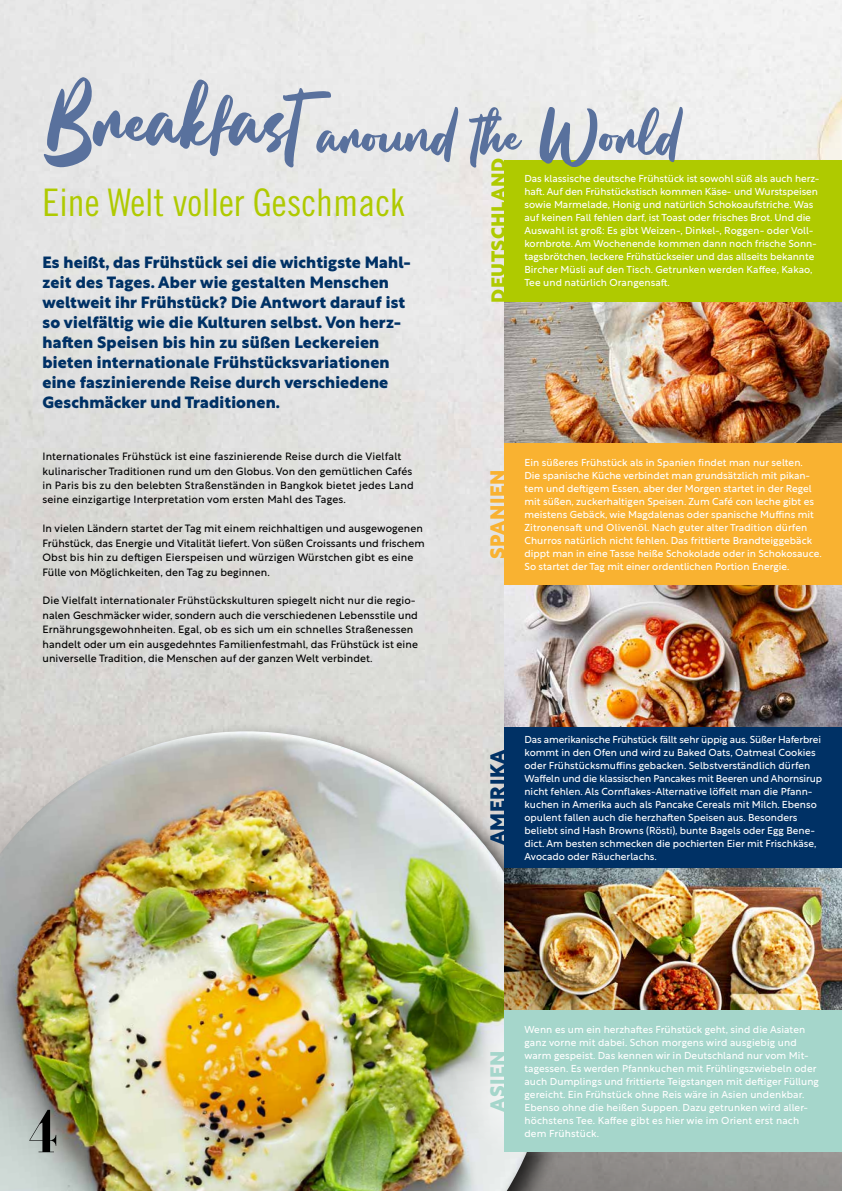
<style>
.page{position:relative;width:842px;height:1191px;background:#fff}
.page>*{position:absolute;margin:0;border:0;box-sizing:border-box;transform-origin:0 0}
.t1{font:88px "Beattingvile";letter-spacing:.005em;color:#59719d}
.t2{font:58.3px "Voor";color:#000}
.t3{font:38px "Trade Gothic LT Std Cn 18";color:#afca00}
.t4{font:800 20px "Rustica";letter-spacing:.03em;color:#f9b231}
.t5{font:800 20px "Rustica";letter-spacing:.03em;color:#003165}
.t6{font:800 20px "Rustica";color:#a5d6cb}
.t7{font:800 19px "Rustica";letter-spacing:.025em;color:#afca00}
.t8{font:800 16px/20px "Rustica";letter-spacing:.01em;color:#003165}
.t9{font:10.5px/14.4px "Rustica";letter-spacing:.005em;color:#000}
.t10{font:10px/13px "Rustica";color:#fff}
.s1{font-size:130px}
</style>
<div class="page">
<img style="left:0;top:0;width:842px;height:722px">
<svg style="left:580px;top:1152px;width:262px;height:39px;background:#908d8b"></svg>
<div style="left:0;top:722px;width:580px;height:469px;background:#000;opacity:.75"></div>
<img style="left:0;top:731px;width:556px;height:460px">
<svg style="left:451px;top:1006px;width:150px;height:151px;background:#d5dbd1"></svg>
<img style="left:505px;top:301px;width:337px;height:142px">
<img style="left:505px;top:585px;width:337px;height:142px">
<div style="left:505px;top:727px;width:337px;height:141px;background:#003165"></div>
<img style="left:505px;top:868px;width:337px;height:142px">
<div style="left:505px;top:1010px;width:337px;height:142px;background:#a5d6cb"></div>
<div style="left:505px;top:160px;width:337px;height:141px;background:#afca00"></div>
<div style="left:505px;top:443px;width:337px;height:142px;background:#f9b231"></div>
<h1 class="t1" style="left:43px;top:93px;width:639px"><span class="s1">Breakfast</span> around the World</h1>
<h3 class="t3" style="left:43px;top:180px;width:364px">Eine Welt voller Geschmack</h3>
<h3 class="t7" style="left:482px;top:303px;width:146px;rotate:-90deg">DEUTSCHLAND</h3>
<p class="t10" style="left:524px;top:171px;width:297px">Das klassische deutsche Frühstück ist sowohl süß als auch herz&shy;haft. Auf den Frühstückstisch kommen Käse- und Wurstspeisen sowie Marmelade, Honig und natürlich Schokoaufstriche. Was auf keinen Fall fehlen darf, ist Toast oder frisches Brot. Und die Auswahl ist groß: Es gibt Weizen-, Dinkel-, Roggen- oder Voll&shy;kornbrote. Am Wochenende kommen dann noch frische Sonn&shy;tagsbrötchen, leckere Frühstückseier und das allseits bekannte Bircher Müsli auf den Tisch. Getrunken werden Kaffee, Kakao, Tee und natürlich Orangensaft.</p>
<p class="t8" style="left:43px;top:251px;width:370px">Es heißt, das Frühstück sei die wichtigste Mahl&shy;zeit des Tages. Aber wie gestalten Menschen weltweit ihr Frühstück? Die Antwort darauf ist so vielfältig wie die Kulturen selbst. Von herz&shy;haften Speisen bis hin zu süßen Leckereien bieten internationale Frühstücksvariationen eine faszinierende Reise durch verschiedene Geschmäcker und Traditionen.</p>
<p class="t9" style="left:43px;top:448px;width:373px">Internationales Frühstück ist eine faszinierende Reise durch die Vielfalt kulinarischer Traditionen rund um den Globus. Von den gemütlichen Cafés in Paris bis zu den belebten Straßenständen in Bangkok bietet jedes Land seine einzigartige Interpretation vom ersten Mahl des Tages.</p>
<p class="t9" style="left:43px;top:520px;width:384px">In vielen Ländern startet der Tag mit einem reichhaltigen und ausgewogenen Frühstück, das Energie und Vitalität liefert. Von süßen Croissants und frischem Obst bis hin zu deftigen Eierspeisen und würzigen Würstchen gibt es eine Fülle von Möglichkeiten, den Tag zu beginnen.</p>
<p class="t9" style="left:43px;top:592px;width:377px">Die Vielfalt internationaler Frühstückskulturen spiegelt nicht nur die regio&shy;nalen Geschmäcker wider, sondern auch die verschiedenen Lebensstile und Ernährungsgewohnheiten. Egal, ob es sich um ein schnelles Straßenessen handelt oder um ein ausgedehntes Familienfestmahl, das Frühstück ist eine universelle Tradition, die Menschen auf der ganzen Welt verbindet.</p>
<h2 class="t2" style="left:29px;top:1098px;width:30px">4</h2>
<h3 class="t4" style="left:480px;top:559px;width:91px;rotate:-90deg">SPANIEN</h3>
<p class="t10" style="left:524px;top:454px;width:299px">Ein süßeres Frühstück als in Spanien findet man nur selten.<br>Die spanische Küche verbindet man grundsätzlich mit pikan&shy;tem und deftigem Essen, aber der Morgen startet in der Regel mit süßen, zuckerhaltigen Speisen. Zum Café con leche gibt es meistens Gebäck, wie Magdalenas oder spanische Muffins mit Zitronensaft und Olivenöl. Nach guter alter Tradition dürfen Churros natürlich nicht fehlen. Das frittierte Brandteiggebäck dippt man in eine Tasse heiße Schokolade oder in Schokosauce.<br>So startet der Tag mit einer ordentlichen Portion Energie.</p>
<h3 class="t5" style="left:480px;top:845px;width:97px;rotate:-90deg">AMERIKA</h3>
<p class="t10" style="left:524px;top:731px;width:299px">Das amerikanische Frühstück fällt sehr üppig aus. Süßer Haferbrei kommt in den Ofen und wird zu Baked Oats, Oatmeal Cookies oder Frühstücksmuffins gebacken. Selbstverständlich dürfen Waffeln und die klassischen Pancakes mit Beeren und Ahornsirup nicht fehlen. Als Cornflakes-Alternative löffelt man die Pfann&shy;kuchen in Amerika auch als Pancake Cereals mit Milch. Ebenso opulent fallen auch die herzhaften Speisen aus. Besonders beliebt sind Hash Browns (Rösti), bunte Bagels oder Egg Bene&shy;dict. Am besten schmecken die pochierten Eier mit Frischkäse, Avocado oder Räucherlachs.</p>
<h3 class="t6" style="left:480px;top:1112px;width:63px;rotate:-90deg">ASIEN</h3>
<p class="t10" style="left:524px;top:1021px;width:296px">Wenn es um ein herzhaftes Frühstück geht, sind die Asiaten ganz vorne mit dabei. Schon morgens wird ausgiebig und warm gespeist. Das kennen wir in Deutschland nur vom Mit&shy;tagessen. Es werden Pfannkuchen mit Frühlingszwiebeln oder auch Dumplings und frittierte Teigstangen mit deftiger Füllung gereicht. Ein Frühstück ohne Reis wäre in Asien undenkbar.<br>Ebenso ohne die heißen Suppen. Dazu getrunken wird aller&shy;höchstens Tee. Kaffee gibt es hier wie im Orient erst nach dem Frühstück.</p>
</div>
